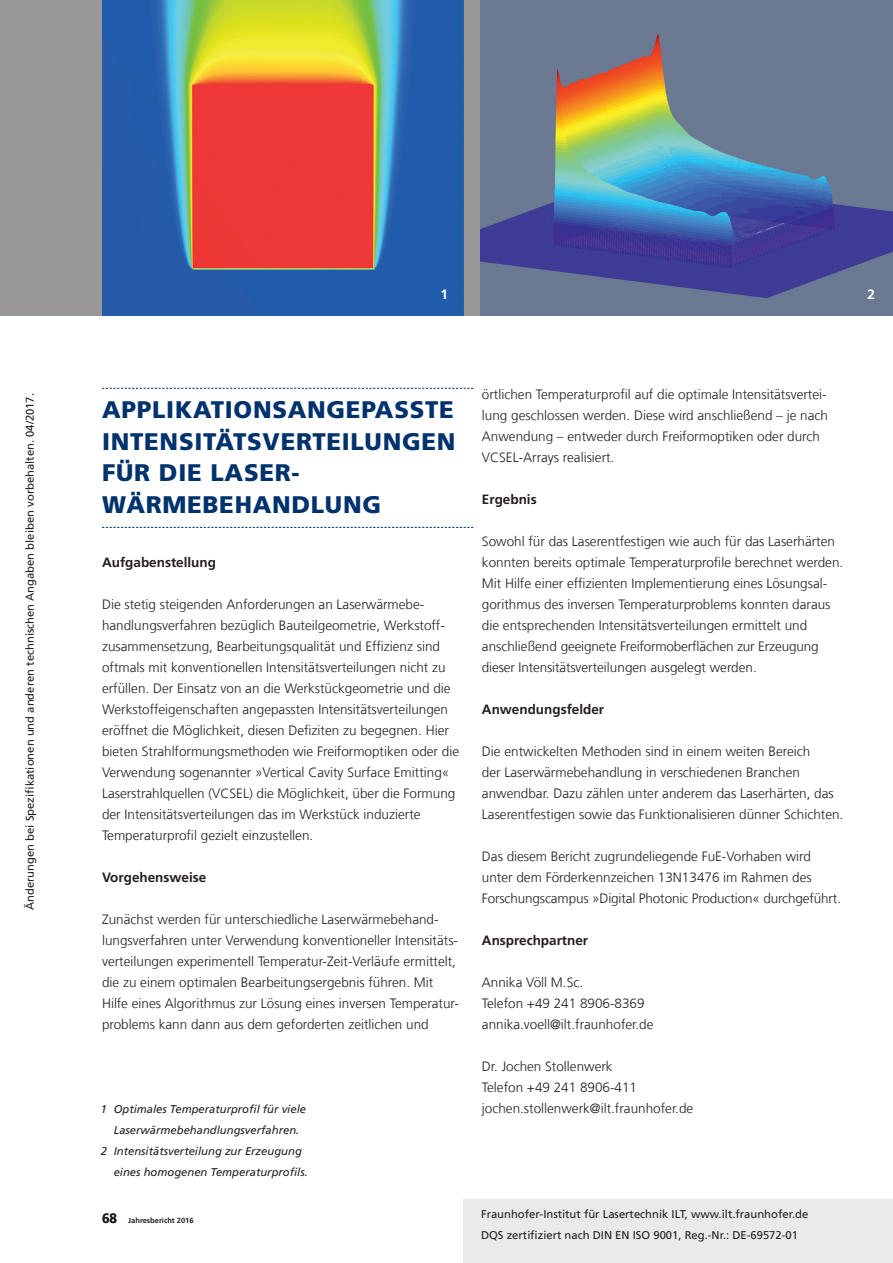
<style>
.page{position:relative;width:893px;height:1263px;background:#fff}
.page>*{position:absolute;margin:0;border:0;box-sizing:border-box;transform-origin:0 0}
.t1{font:900 24px/31.5px "Frutiger LT Com";letter-spacing:.03em;color:#00326d}
.t2{font:300 13.5px/21px "Frutiger LT Com";color:#231f20}
.t3{font:700 13.5px "Frutiger LT Com";color:#231f20}
.t4{font:700 13.5px "Frutiger LT Com";color:#fff}
.t5{font:11.25px/21px "Frutiger LT Com";color:#231f20}
.t6{font:italic 11.25px "Frutiger LT Com";color:#231f20}
.t7{font:700 7.5px "Frutiger LT Com";color:#231f20}
.s1{font-size:13.5px}
</style>
<div class="page">
<div style="left:463px;top:1199px;width:430px;height:64px;background:#ece9ea"></div>
<div style="left:0;top:0;width:893px;height:315px;background:#999798"></div>
<svg style="left:102px;top:388px;width:371px;height:1px"></svg>
<svg style="left:102px;top:527px;width:371px;height:1px"></svg>
<img style="left:102px;top:0;width:361px;height:315px">
<img style="left:480px;top:0;width:413px;height:315px">
<p class="t5" style="left:20px;top:910px;width:518px;rotate:-90deg">Änderungen bei Spezifikationen und anderen technischen Angaben bleiben vorbehalten. 04/2017.</p>
<p class="t4" style="left:441px;top:286px;width:9px">1</p>
<p class="t4" style="left:867px;top:286px;width:9px">2</p>
<h1 class="t1" style="left:102px;top:394px;width:355px">APPLIKATIONSANGEPASSTE<br>INTENSITÄTSVERTEILUNGEN<br>FÜR DIE LASER-<br>WÄRMEBEHANDLUNG</h1>
<p class="t3" style="left:102px;top:554px;width:116px">Aufgabenstellung</p>
<p class="t2" style="left:102px;top:594px;width:359px">Die stetig steigenden Anforderungen an Laserwärmebe&shy;handlungsverfahren bezüglich Bauteilgeometrie, Werkstoff&shy;zusammensetzung, Bearbeitungsqualität und Effizienz sind oftmals mit konventionellen Intensitätsverteilungen nicht zu erfüllen. Der Einsatz von an die Werkstückgeometrie und die Werkstoffeigenschaften angepassten Intensitätsverteilungen eröffnet die Möglichkeit, diesen Defiziten zu begegnen. Hier bieten Strahlformungsmethoden wie Freiformoptiken oder die Verwendung sogenannter »Vertical Cavity Surface Emitting« Laserstrahlquellen (VCSEL) die Möglichkeit, über die Formung der Intensitätsverteilungen das im Werkstück induzierte Temperaturprofil gezielt einzustellen.</p>
<p class="t3" style="left:102px;top:869px;width:106px">Vorgehensweise</p>
<p class="t2" style="left:102px;top:909px;width:358px">Zunächst werden für unterschiedliche Laserwärmebehand&shy;lungsverfahren unter Verwendung konventioneller Intensitäts&shy;verteilungen experimentell Temperatur-Zeit-Verläufe ermittelt, die zu einem optimalen Bearbeitungsergebnis führen. Mit Hilfe eines Algorithmus zur Lösung eines inversen Temperatur&shy;problems kann dann aus dem geforderten zeitlichen und</p>
<p class="t6" style="left:101px;top:1103px;width:207px">1 Optimales Temperaturprofil für viele</p>
<p class="t6" style="left:114px;top:1124px;width:187px">Laserwärmebehandlungsverfahren.</p>
<p class="t6" style="left:101px;top:1145px;width:202px">2 Intensitätsverteilung zur Erzeugung</p>
<p class="t6" style="left:114px;top:1166px;width:196px">eines homogenen Temperaturprofils.</p>
<p class="t2" style="left:482px;top:384px;width:348px">örtlichen Temperaturprofil auf die optimale Intensitätsvertei&shy;lung geschlossen werden. Diese wird anschließend – je nach Anwendung – entweder durch Freiformoptiken oder durch VCSEL-Arrays realisiert.</p>
<p class="t3" style="left:482px;top:492px;width:56px">Ergebnis</p>
<p class="t2" style="left:482px;top:531px;width:363px">Sowohl für das Laserentfestigen wie auch für das Laserhärten konnten bereits optimale Temperaturprofile berechnet werden.<br>Mit Hilfe einer effizienten Implementierung eines Lösungsal&shy;gorithmus des inversen Temperaturproblems konnten daraus die entsprechenden Intensitätsverteilungen ermittelt und anschließend geeignete Freiformoberflächen zur Erzeugung dieser Intensitätsverteilungen ausgelegt werden.</p>
<p class="t3" style="left:482px;top:702px;width:124px">Anwendungsfelder</p>
<p class="t2" style="left:482px;top:741px;width:363px">Die entwickelten Methoden sind in einem weiten Bereich<br>der Laserwärmebehandlung in verschiedenen Branchen anwendbar. Dazu zählen unter anderem das Laserhärten, das Laserentfestigen sowie das Funktionalisieren dünner Schichten.</p>
<p class="t2" style="left:482px;top:846px;width:361px">Das diesem Bericht zugrundeliegende FuE-Vorhaben wird unter dem Förderkennzeichen 13N13476 im Rahmen des<br>Forschungscampus »Digital Photonic Production« durchgeführt.</p>
<p class="t3" style="left:482px;top:933px;width:108px">Ansprechpartner</p>
<p class="t2" style="left:482px;top:972px;width:173px">Annika Völl M.Sc.<br>Telefon +49 241 8906-8369 annika.voell@ilt.fraunhofer.de</p>
<p class="t2" style="left:482px;top:1056px;width:213px">Dr. Jochen Stollenwerk<br>Telefon +49 241 8906-411 jochen.stollenwerk@ilt.fraunhofer.de</p>
<p class="t7" style="left:102px;top:1216px;width:93px"><span class="s1">68</span> Jahresbericht 2016</p>
<p class="t5" style="left:481px;top:1204px;width:329px">Fraunhofer-Institut für Lasertechnik ILT, www.ilt.fraunhofer.de<br>DQS zertifiziert nach DIN EN ISO 9001, Reg.-Nr.: DE-69572-01</p>
</div>
